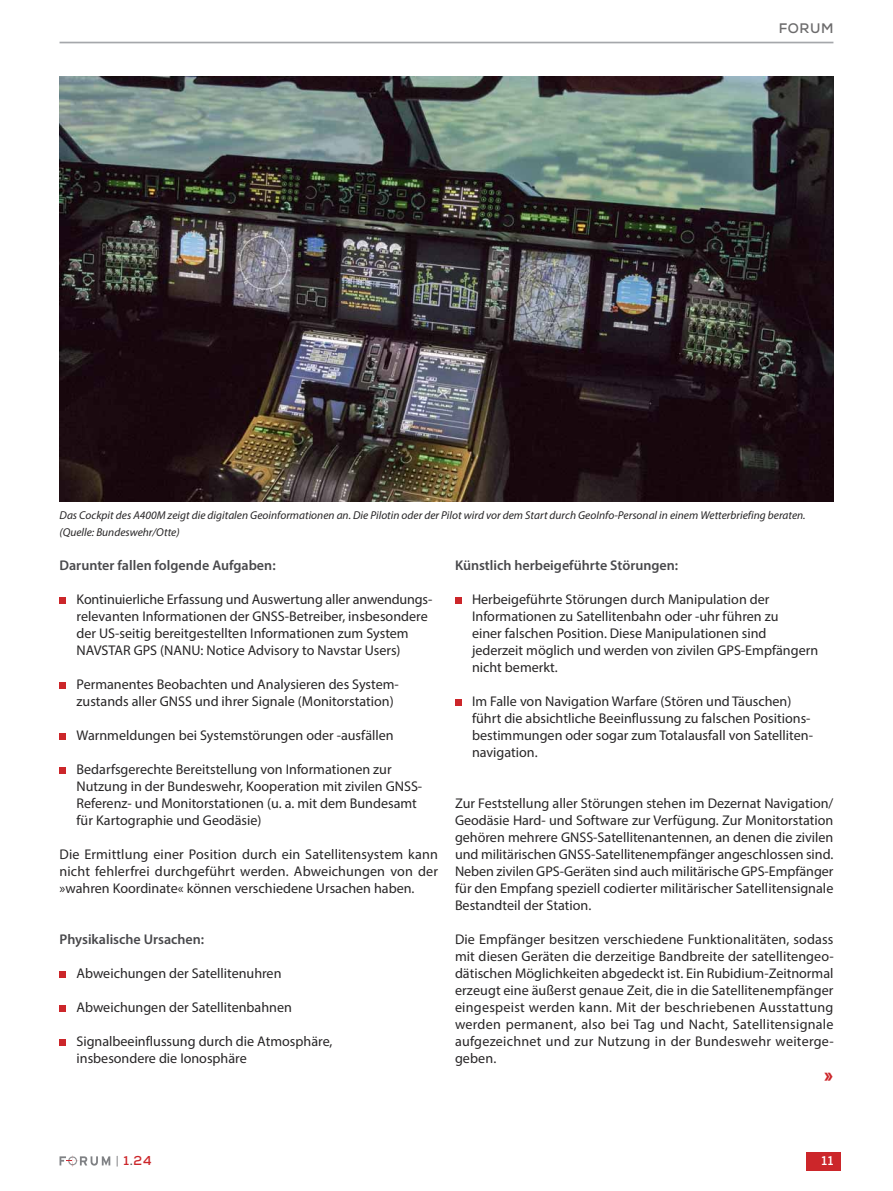
<style>
.page{position:relative;width:893px;height:1191px;background:#fff}
.page>*{position:absolute;margin:0;border:0;box-sizing:border-box;transform-origin:0 0}
.t1{font:800 18px "Nexa";color:#cc262a}
.t2{font:14.1px/17px "Myriad Pro";color:#272526}
.t3{font:600 14.1px "Myriad Pro";color:#49494c}
.t4{font:700 13.8px "Nexa";letter-spacing:.04em;color:#6c6b6c}
.t5{font:700 12.9px "Nexa";color:#cc262a}
.t6{font:700 12.9px "Nexa";color:#fff}
.t7{font:italic 11.4px/17px "Myriad Pro";color:#272526}
.s1{font-weight:300;color:#58595c}
.s2{color:#58595c}
</style>
<div class="page">
<hr style="left:60px;top:42px;width:773px;height:1px;background:#a5a7ab">
<div style="left:806px;top:1151px;width:34px;height:19px;background:#cc262a"></div>
<svg style="left:60px;top:1155px;width:50px;height:11px"></svg>
<img style="left:60px;top:77px;width:773px;height:425px">
<div style="left:60px;top:971px;width:6px;height:7px;background:#cc262a"></div>
<div style="left:60px;top:1005px;width:6px;height:7px;background:#cc262a"></div>
<div style="left:60px;top:767px;width:6px;height:7px;background:#cc262a"></div>
<div style="left:60px;top:733px;width:6px;height:7px;background:#cc262a"></div>
<div style="left:60px;top:682px;width:6px;height:7px;background:#cc262a"></div>
<div style="left:60px;top:597px;width:6px;height:7px;background:#cc262a"></div>
<div style="left:60px;top:1039px;width:6px;height:7px;background:#cc262a"></div>
<div style="left:455px;top:699px;width:7px;height:7px;background:#cc262a"></div>
<div style="left:455px;top:597px;width:7px;height:7px;background:#cc262a"></div>
<p class="t4" style="left:779px;top:24px;width:56px">FORUM</p>
<p class="t7" style="left:60px;top:507px;width:748px">Das Cockpit des A400M zeigt die digitalen Geoinformationen an. Die Pilotin oder der Pilot wird vor dem Start durch GeoInfo-Personal in einem Wetterbriefing beraten. (Quelle: Bundeswehr/Otte)</p>
<p class="t3" style="left:60px;top:560px;width:218px">Darunter fallen folgende Aufgaben:</p>
<p class="t2" style="left:77px;top:592px;width:357px">Kontinuierliche Erfassung und Auswertung aller anwendungs - relevanten Informationen der GNSS-Betreiber, insbesondere der US-seitig bereitgestellten Informationen zum System NAVSTAR GPS (NANU: Notice Advisory to Navstar Users)</p>
<p class="t2" style="left:77px;top:677px;width:324px">Permanentes Beobachten und Analysieren des System - zustands aller GNSS und ihrer Signale (Monitorstation)</p>
<p class="t2" style="left:77px;top:728px;width:319px">Warnmeldungen bei Systemstörungen oder -ausfällen</p>
<p class="t2" style="left:77px;top:762px;width:347px">Bedarfsgerechte Bereitstellung von Informationen zur Nutzung in der Bundeswehr, Kooperation mit zivilen GNSS-Referenz- und Monitorstationen (u. a. mit dem Bundesamt für Kartographie und Geodäsie)</p>
<p class="t2" style="left:60px;top:847px;width:380px;text-align:justify">Die Ermittlung einer Position durch ein Satellitensystem kann nicht fehlerfrei durchgeführt werden. Abweichungen von der »wahren Koordinate« können verschiedene Ursachen haben.</p>
<p class="t3" style="left:60px;top:934px;width:146px">Physikalische Ursachen:</p>
<p class="t2" style="left:77px;top:966px;width:206px">Abweichungen der Satellitenuhren</p>
<p class="t2" style="left:77px;top:1000px;width:217px">Abweichungen der Satellitenbahnen</p>
<p class="t2" style="left:77px;top:1034px;width:257px">Signalbeeinflussung durch die Atmosphäre, insbesondere die Ionosphäre</p>
<p class="t3" style="left:455px;top:560px;width:225px">Künstlich herbeigeführte Störungen:</p>
<p class="t2" style="left:472px;top:592px;width:348px">Herbeigeführte Störungen durch Manipulation der Informa tionen zu Satellitenbahn oder -uhr führen zu<br>einer falschen Position. Diese Manipulationen sind jederzeit möglich und werden von zivilen GPS-Empfängern nicht bemerkt.</p>
<p class="t2" style="left:472px;top:694px;width:343px">Im Falle von Navigation Warfare (Stören und Täuschen) führt die absichtliche Beeinflussung zu falschen Positions - bestimmungen oder sogar zum Totalausfall von Satelliten&shy;navigation.</p>
<p class="t2" style="left:455px;top:796px;width:380px;text-align:justify">Zur Feststellung aller Störungen stehen im Dezernat Navigation/ Geodäsie Hard- und Software zur Verfügung. Zur Monitorstation gehören mehrere GNSS-Satellitenantennen, an denen die zivilen und militärischen GNSS-Satellitenempfänger angeschlossen sind.<br>Neben zivilen GPS-Geräten sind auch militärische GPS-Empfänger für den Empfang speziell codierter militärischer Satellitensignale Bestandteil der Station.</p>
<p class="t2" style="left:455px;top:932px;width:380px;text-align:justify">Die Empfänger besitzen verschiedene Funktionalitäten, sodass mit diesen Geräten die derzeitige Bandbreite der satellitengeo&shy;dätischen Möglichkeiten abgedeckt ist. Ein Rubidium-Zeitnormal erzeugt eine äußerst genaue Zeit, die in die Satellitenempfänger eingespeist werden kann. Mit der beschriebenen Ausstattung werden permanent, also bei Tag und Nacht, Satellitensignale aufgezeichnet und zur Nutzung in der Bundeswehr weiterge&shy;geben.</p>
<p class="t1" style="left:823px;top:1070px;width:12px">»</p>
<p class="t5" style="left:116px;top:1156px;width:37px"><span class="s1">|</span> 1<span class="s2">.</span>24</p>
<p class="t6" style="left:822px;top:1156px;width:13px">11</p>
</div>
